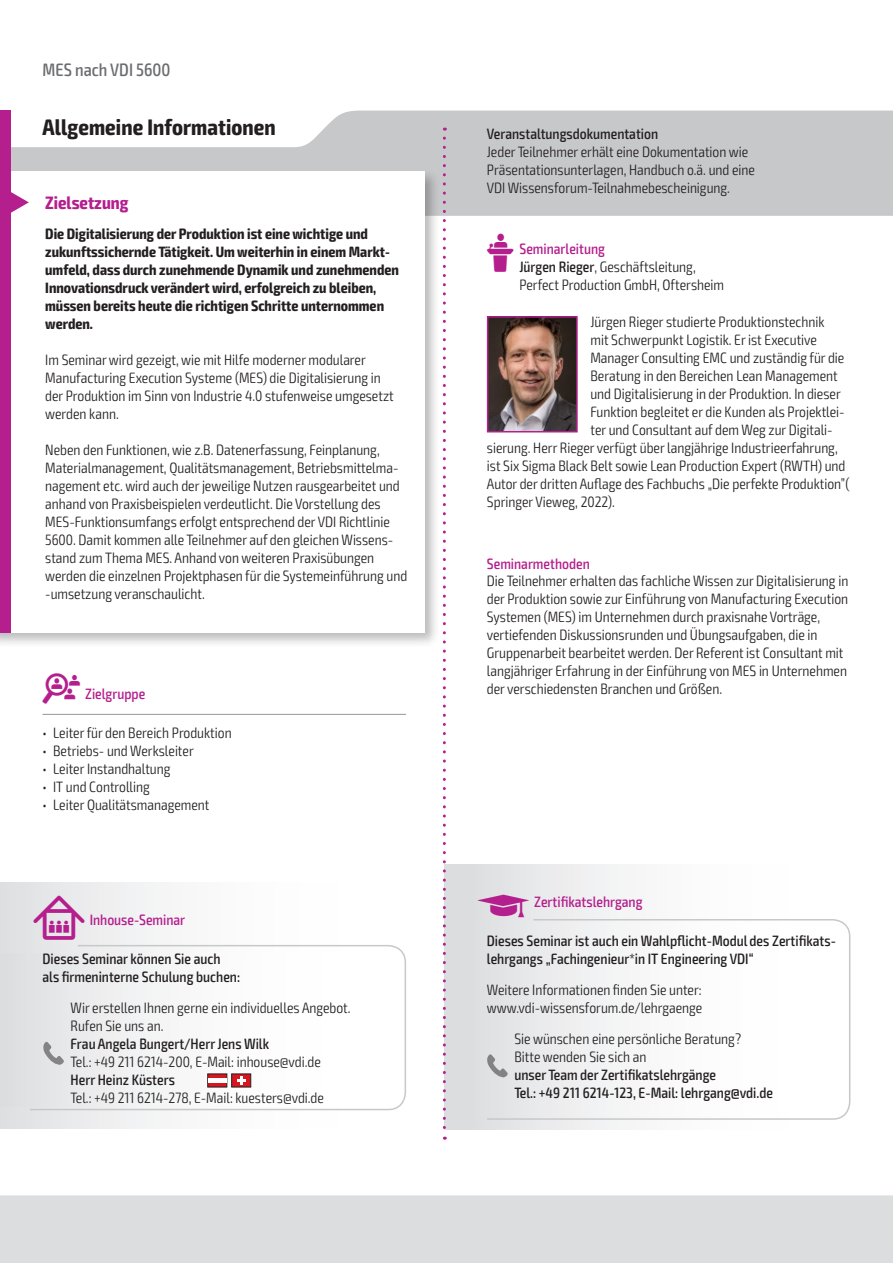
<style>
.page{position:relative;width:893px;height:1263px;background:#fff}
.page>*{position:absolute;margin:0;border:0;box-sizing:border-box;transform-origin:0 0}
.t1{font:700 condensed 22.5px "Exo 2";letter-spacing:.005em;color:#231f20}
.t2{font:500 condensed 18px "Exo 2";color:#6c6d70}
.t3{font:700 condensed 18px "Exo 2";color:#b41e8d}
.t4{font:300 condensed 15px/18px "Exo 2";color:#231f20}
.t5{font:500 condensed 15px/18px "Exo 2";color:#231f20}
.t6{font:700 condensed 15px/18px "Exo 2";color:#231f20}
.t7{font:500 condensed 15px "Exo 2";color:#b41e8d}
.s1{font-family:"VDI Iconset S4 A Regular";font-weight:400;font-stretch:normal}
.s2{font-weight:500}
.s3{font-family:"VDI Iconset S4 A Regular";font-weight:400;font-stretch:normal;font-size:15.45px}
</style>
<div class="page">
<div style="left:0;top:1195px;width:893px;height:68px;background:#dcdddf"></div>
<svg style="left:11px;top:111px;width:881px;height:105px;fill:#c7c8ca"></svg>
<hr style="left:892px;top:111px;width:1px;height:105px;background:#b41e8d">
<div style="left:0;top:111px;width:11px;height:63px;background:#b41e8d"></div>
<div style="left:0;top:168px;width:440px;height:480px;background:#231f20;opacity:.3"></div>
<div style="left:0;top:171px;width:424px;height:462px;background:#fff"></div>
<div style="left:0;top:171px;width:11px;height:462px;background:#b41e8d"></div>
<svg style="left:11px;top:192px;width:18px;height:21px"></svg>
<hr style="left:43px;top:714px;width:363px;height:1px;background:#939598">
<div style="left:444px;top:864px;width:406px;height:265px;background:linear-gradient(to right,#dfe0e2,#fff)"></div>
<svg style="left:486px;top:918px;width:365px;height:202px"></svg>
<div style="left:444px;top:924px;width:394px;height:191px;background:linear-gradient(to right,#dfe0e2,#fff)"></div>
<svg style="left:487px;top:1054px;width:21px;height:24px"></svg>
<div style="left:0;top:882px;width:406px;height:247px;background:linear-gradient(to right,#e4e5e7,#fff)"></div>
<svg style="left:29px;top:944px;width:377px;height:167px"></svg>
<div style="left:0;top:954px;width:383px;height:152px;background:linear-gradient(to right,#e2e3e5,#fff)"></div>
<svg style="left:207px;top:1073px;width:44px;height:14px"></svg>
<hr style="left:208px;top:1078px;width:19px;height:4px;background:#fff">
<svg style="left:43px;top:1042px;width:21px;height:23px"></svg>
<img style="left:490px;top:319px;width:85px;height:110px">
<div style="left:487px;top:316px;width:91px;height:116px;border:2px solid #b41e8d"></div>
<svg style="left:443px;top:138px;width:3px;height:1002px"></svg>
<p class="t2" style="left:43px;top:59px;width:129px">MES nach VDI 5600</p>
<h1 class="t1" style="left:43px;top:113px;width:235px">Allgemeine Informationen</h1>
<p class="t5" style="left:487px;top:125px;width:173px">Veranstaltungsdokumentation</p>
<p class="t4" style="left:487px;top:143px;width:270px">Jeder Teilnehmer erhält eine Dokumentation wie<br>Präsentationsunterlagen, Handbuch o.ä. und eine<br>VDI Wissensforum-Teilnahmebescheinigung.</p>
<p class="t6" style="left:45px;top:225px;width:355px">Die Digitalisierung der Produktion ist eine wichtige und zukunftssichernde Tätigkeit. Um weiterhin in einem Markt&shy;umfeld, dass durch zunehmende Dynamik und zunehmenden Innovationsdruck verändert wird, erfolgreich zu bleiben, müssen bereits heute die richtigen Schritte unternommen werden.</p>
<p class="t4" style="left:45px;top:351px;width:350px">Im Seminar wird gezeigt, wie mit Hilfe moderner modularer Manufacturing Execution Systeme (MES) die Digitalisierung in der Produktion im Sinn von Industrie 4.0 stufenweise umgesetzt werden kann.</p>
<p class="t4" style="left:45px;top:441px;width:364px">Neben den Funktionen, wie z.B. Datenerfassung, Feinplanung, Materialmanagement, Qualitätsmanagement, Betriebsmittelma&shy;nagement etc. wird auch der jeweilige Nutzen rausgearbeitet und anhand von Praxisbeispielen verdeutlicht. Die Vorstellung des MES-Funktionsumfangs erfolgt entsprechend der VDI Richtlinie 5600. Damit kommen alle Teilnehmer auf den gleichen Wissens&shy;stand zum Thema MES. Anhand von weiteren Praxisübungen werden die einzelnen Projektphasen für die Systemeinführung und -umsetzung veranschaulicht.</p>
<p class="t3" style="left:45px;top:192px;width:85px">Zielsetzung</p>
<p class="t7" style="left:487px;top:240px;width:120px"><span class="s1">L</span> Seminarleitung</p>
<p class="t4" style="left:519px;top:258px;width:206px"><span class="s2">Jürgen Rieger</span>, Geschäftsleitung,<br>Perfect Production GmbH, Oftersheim</p>
<p class="t4" style="left:590px;top:313px;width:236px">Jürgen Rieger studierte Produktionstechnik</p>
<p class="t4" style="left:590px;top:331px;width:228px">mit Schwerpunkt Logistik. Er ist Executive</p>
<p class="t4" style="left:590px;top:349px;width:255px">Manager Consulting EMC und zuständig für die</p>
<p class="t4" style="left:590px;top:367px;width:249px">Beratung in den Bereichen Lean Management</p>
<p class="t4" style="left:590px;top:385px;width:252px">und Digitalisierung in der Produktion. In dieser</p>
<p class="t4" style="left:590px;top:403px;width:256px">Funktion begleitet er die Kunden als Projektlei-</p>
<p class="t4" style="left:590px;top:421px;width:244px">ter und Consultant auf dem Weg zur Digitali-</p>
<p class="t4" style="left:487px;top:439px;width:352px">sierung. Herr Rieger verfügt über langjährige Industrieerfahrung,</p>
<p class="t4" style="left:487px;top:457px;width:360px">ist Six Sigma Black Belt sowie Lean Production Expert (RWTH) und</p>
<p class="t4" style="left:487px;top:475px;width:364px">Autor der dritten Auflage des Fachbuchs „Die perfekte Produktion”(</p>
<p class="t4" style="left:487px;top:493px;width:130px">Springer Vieweg, 2022).</p>
<p class="t7" style="left:487px;top:554px;width:104px">Seminarmethoden</p>
<p class="t4" style="left:487px;top:572px;width:363px">Die Teilnehmer erhalten das fachliche Wissen zur Digitalisierung in der Produktion sowie zur Einführung von Manufacturing Execution Systemen (MES) im Unternehmen durch praxisnahe Vorträge, vertiefenden Diskussionsrunden und Übungsaufgaben, die in Gruppenarbeit bearbeitet werden. Der Referent ist Consultant mit langjähriger Erfahrung in der Einführung von MES in Unternehmen der verschiedensten Branchen und Größen.</p>
<p class="t7" style="left:43px;top:685px;width:104px"><span class="s1">Z</span> Zielgruppe</p>
<p class="t4" style="left:43px;top:724px;width:191px">• Leiter für den Bereich Produktion</p>
<p class="t4" style="left:43px;top:742px;width:153px">• Betriebs- und Werksleiter</p>
<p class="t4" style="left:43px;top:760px;width:130px">• Leiter Instandhaltung</p>
<p class="t4" style="left:43px;top:778px;width:109px">• IT und Controlling</p>
<p class="t4" style="left:43px;top:796px;width:168px">• Leiter Qualitätsmanagement</p>
<p class="t7" style="left:33px;top:911px;width:153px"><span class="s3">I</span> Inhouse-Seminar</p>
<p class="t5" style="left:43px;top:950px;width:199px">Dieses Seminar können Sie auch als firmeninterne Schulung buchen:</p>
<p class="t4" style="left:71px;top:999px;width:282px">Wir erstellen Ihnen gerne ein individuelles Angebot.<br>Rufen Sie uns an.</p>
<p class="t5" style="left:71px;top:1035px;width:200px">Frau Angela Bungert/Herr Jens Wilk</p>
<p class="t4" style="left:71px;top:1053px;width:252px">Tel.: +49 211 6214-200, E-Mail: inhouse@vdi.de</p>
<p class="t5" style="left:71px;top:1071px;width:106px">Herr Heinz Küsters</p>
<p class="t4" style="left:71px;top:1089px;width:255px">Tel.: +49 211 6214-278, E-Mail: kuesters@vdi.de</p>
<p class="t7" style="left:478px;top:893px;width:166px"><span class="s1">z</span> Zertifikatslehrgang</p>
<p class="t5" style="left:487px;top:932px;width:350px">Dieses Seminar ist auch ein Wahlpflicht-Modul des Zertifikats&shy;lehrgangs „Fachingenieur*in IT Engineering VDI“</p>
<p class="t4" style="left:487px;top:981px;width:217px">Weitere Informationen finden Sie unter: www.vdi-wissensforum.de/lehrgaenge</p>
<p class="t4" style="left:514px;top:1030px;width:228px">Sie wünschen eine persönliche Beratung?<br>Bitte wenden Sie sich an</p>
<p class="t5" style="left:514px;top:1066px;width:260px">unser Team der Zertifikatslehrgänge<br>Tel.: +49 211 6214-123, E-Mail: lehrgang@vdi.de</p>
</div>
